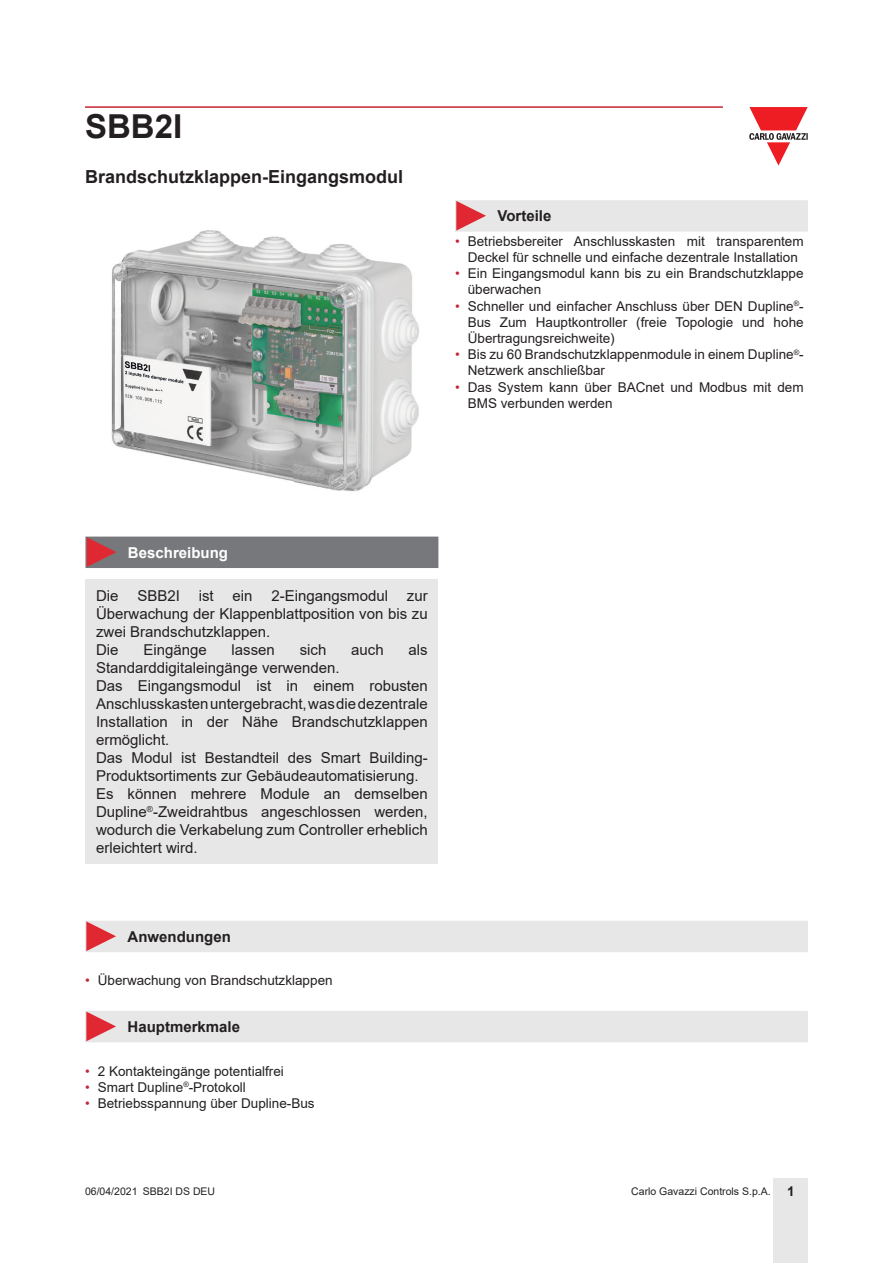
<style>
.page{position:relative;width:893px;height:1263px;background:#fff}
.page>*{position:absolute;margin:0;border:0;box-sizing:border-box;transform-origin:0 0}
.t1{font:700 33px "Arial";color:#231f20}
.Titolo02{font:700 18px "Arial";color:#231f20}
.Testo{font:15px/18px "Arial";color:#231f20;text-align:justify}
.Titolo03{font:700 15px "Arial";color:#231f20}
.Titolo04{font:700 15px "Arial";color:#fff}
.t2{font:13.5px/16.2px "Arial";color:#231f20}
.t3{font:10.5px "Arial";color:#231f20}
.s1{color:#c42633}
.s2{font-weight:700;font-size:13.5px}
</style>
<div class="page">
<hr style="left:85px;top:106px;width:638px;height:2px;background:#c42633">
<div style="left:774px;top:1178px;width:34px;height:85px;background:#e7e7e8"></div>
<svg style="left:749px;top:107px;width:59px;height:59px"></svg>
<div style="left:85px;top:580px;width:353px;height:284px;background:#e7e7e8"></div>
<img style="left:111px;top:230px;width:308px;height:261px">
<div style="left:85px;top:537px;width:353px;height:31px;background:#77787b"></div>
<div style="left:455px;top:200px;width:353px;height:32px;background:#e7e7e8"></div>
<div style="left:85px;top:921px;width:723px;height:31px;background:#e7e7e8"></div>
<div style="left:85px;top:1011px;width:723px;height:31px;background:#e7e7e8"></div>
<h1 class="t1" style="left:85px;top:103px;width:99px">SBB2I</h1>
<p class="Titolo02" style="left:85px;top:164px;width:320px">Brandschutzklappen-Eingangsmodul</p>
<p class="Titolo03" style="left:497px;top:206px;width:55px">Vorteile</p>
<p class="t2" style="left:455px;top:233px;width:350px;text-align:center"><span class="s1">•</span> Betriebsbereiter Anschlusskasten mit transparentem<br>Deckel für schnelle und einfache dezentrale Installation</p>
<p class="t2" style="left:468px;top:265px;width:337px;text-indent:-13px"><span class="s1">•</span> Ein Eingangsmodul kann bis zu ein Brandschutzklappe überwachen</p>
<p class="t2" style="left:468px;top:298px;width:337px;text-align:justify;text-indent:-13px"><span class="s1">•</span> Schneller und einfacher Anschluss über DEN Dupline<sup>®</sup>- Bus Zum Hauptkontroller (freie Topologie und hohe Übertragungsreichweite)</p>
<p class="t2" style="left:468px;top:346px;width:337px;text-indent:-13px"><span class="s1">•</span> Bis zu 60 Brandschutzklappenmodule in einem Dupline<sup>®</sup>-<br>Netzwerk anschließbar</p>
<p class="t2" style="left:468px;top:379px;width:337px;text-indent:-13px"><span class="s1">•</span> Das System kann über BACnet und Modbus mit dem<br>BMS verbunden werden</p>
<p class="Titolo04" style="left:128px;top:542px;width:102px">Beschreibung</p>
<p class="Testo" style="left:96px;top:587px;width:24px">Die</p>
<p class="Testo" style="left:137px;top:587px;width:44px">SBB2I</p>
<p class="Testo" style="left:199px;top:587px;width:16px">ist</p>
<p class="Testo" style="left:233px;top:587px;width:22px">ein</p>
<p class="Testo" style="left:271px;top:587px;width:118px">2-Eingangsmodul</p>
<p class="Testo" style="left:96px;top:587px;width:333px;text-indent:311px">zur Überwachung der Klappenblattposition von bis zu zwei Brandschutzklappen.</p>
<p class="Testo" style="left:96px;top:641px;width:24px">Die</p>
<p class="Testo" style="left:143px;top:641px;width:65px">Eingänge</p>
<p class="Testo" style="left:232px;top:641px;width:45px">lassen</p>
<p class="Testo" style="left:300px;top:641px;width:28px">sich</p>
<p class="Testo" style="left:351px;top:641px;width:34px">auch</p>
<p class="Testo" style="left:409px;top:641px;width:21px">als</p>
<p class="Testo" style="left:96px;top:659px;width:245px">Standarddigitaleingänge verwenden.</p>
<p class="Testo" style="left:96px;top:677px;width:333px">Das Eingangsmodul ist in einem robusten Anschlusskasten untergebracht, was die dezentrale Installation in der Nähe Brandschutzklappen ermöglicht.</p>
<p class="Testo" style="left:96px;top:749px;width:333px">Das Modul ist Bestandteil des Smart Building-<br>Produktsortiments zur Gebäudeautomatisierung.</p>
<p class="Testo" style="left:96px;top:785px;width:333px">Es können mehrere Module an demselben Dupline<sup>®</sup>-Zweidrahtbus angeschlossen werden, wodurch die Verkabelung zum Controller erheblich erleichtert wird.</p>
<p class="Titolo03" style="left:128px;top:926px;width:105px">Anwendungen</p>
<p class="t2" style="left:85px;top:972px;width:249px"><span class="s1">•</span> Überwachung von Brandschutzklappen</p>
<p class="Titolo03" style="left:128px;top:1016px;width:114px">Hauptmerkmale</p>
<p class="t2" style="left:85px;top:1062px;width:200px"><span class="s1">•</span> 2 Kontakteingänge potentialfrei</p>
<p class="t2" style="left:85px;top:1079px;width:162px"><span class="s1">•</span> Smart Dupline<sup>®</sup>-Protokoll</p>
<p class="t2" style="left:85px;top:1095px;width:231px"><span class="s1">•</span> Betriebsspannung über Dupline-Bus</p>
<p class="t3" style="left:85px;top:1183px;width:132px">06/04/2021 SBB2I DS DEU</p>
<p class="t3" style="left:631px;top:1183px;width:165px">Carlo Gavazzi Controls S.p.A. <span class="s2">1</span></p>
</div>
